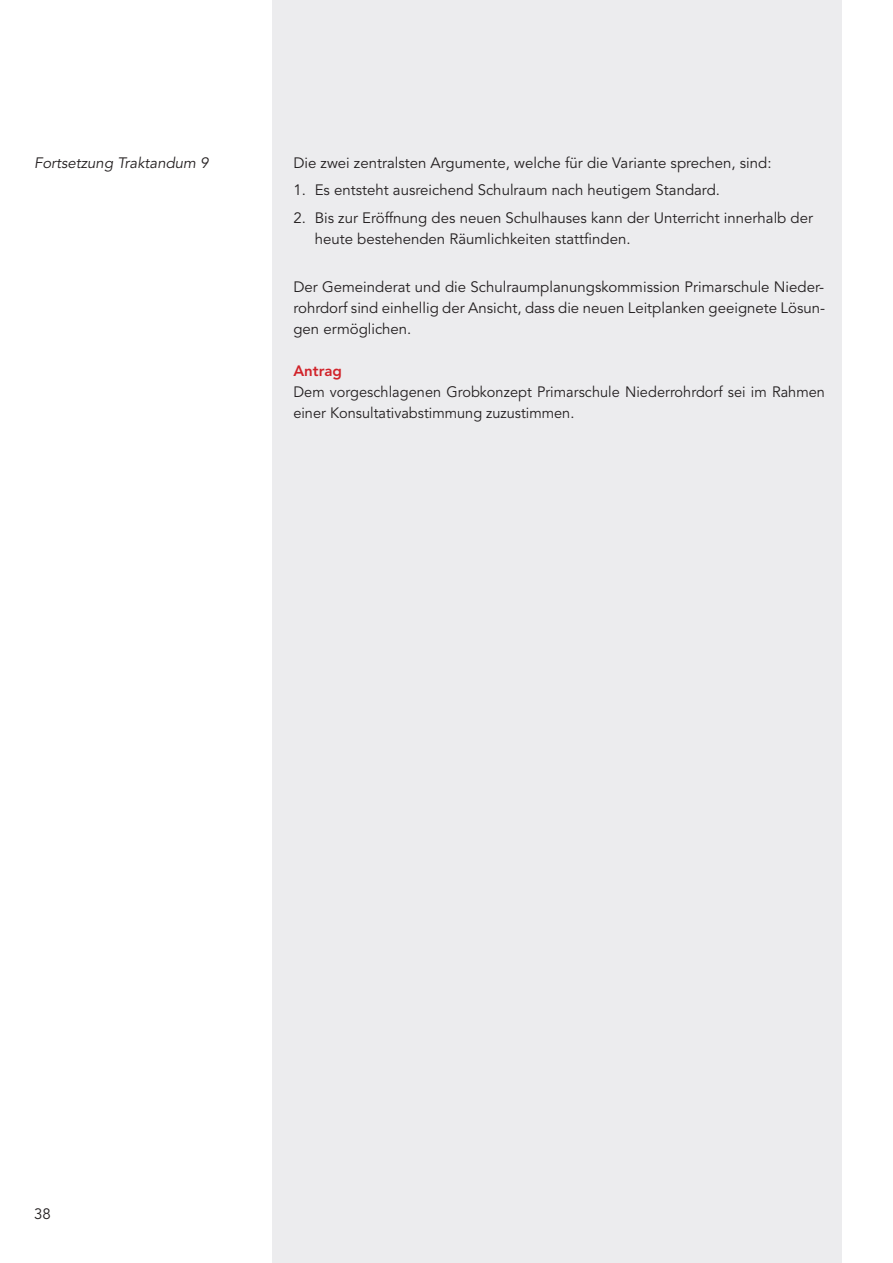
<style>
.page{position:relative;width:893px;height:1263px;background:#fff}
.page>*{position:absolute;margin:0;border:0;box-sizing:border-box;transform-origin:0 0}
.t1{font:15px/21px "Avenir";color:#231f20}
.t2{font:italic 15px "Avenir";color:#231f20}
.t3{font:800 15px "Avenir";color:#d1232a}
</style>
<div class="page">
<div style="left:272px;top:0;width:570px;height:1263px;background:#ececee"></div>
<p class="t2" style="left:34px;top:157px;width:176px">Fortsetzung Traktandum 9</p>
<p class="t1" style="left:293px;top:153px;width:480px">Die zwei zentralsten Argumente, welche für die Variante sprechen, sind:</p>
<p class="t1" style="left:293px;top:180px;width:428px">1. Es entsteht ausreichend Schulraum nach heutigem Standard.</p>
<p class="t1" style="left:315px;top:207px;width:500px;text-indent:-21px">2. Bis zur Eröffnung des neuen Schulhauses kann der Unterricht innerhalb der heute bestehenden Räumlichkeiten stattfinden.</p>
<p class="t1" style="left:293px;top:277px;width:533px;text-align:justify">Der Gemeinderat und die Schulraumplanungskommission Primarschule Nieder&shy;rohrdorf sind einhellig der Ansicht, dass die neuen Leitplanken geeignete Lösun&shy;gen ermöglichen.</p>
<p class="t3" style="left:293px;top:359px;width:50px">Antrag</p>
<p class="t1" style="left:293px;top:382px;width:533px">Dem vorgeschlagenen Grobkonzept Primarschule Niederrohrdorf sei im Rahmen einer Konsultativabstimmung zuzustimmen.</p>
<p class="t1" style="left:34px;top:1204px;width:18px">38</p>
</div>
